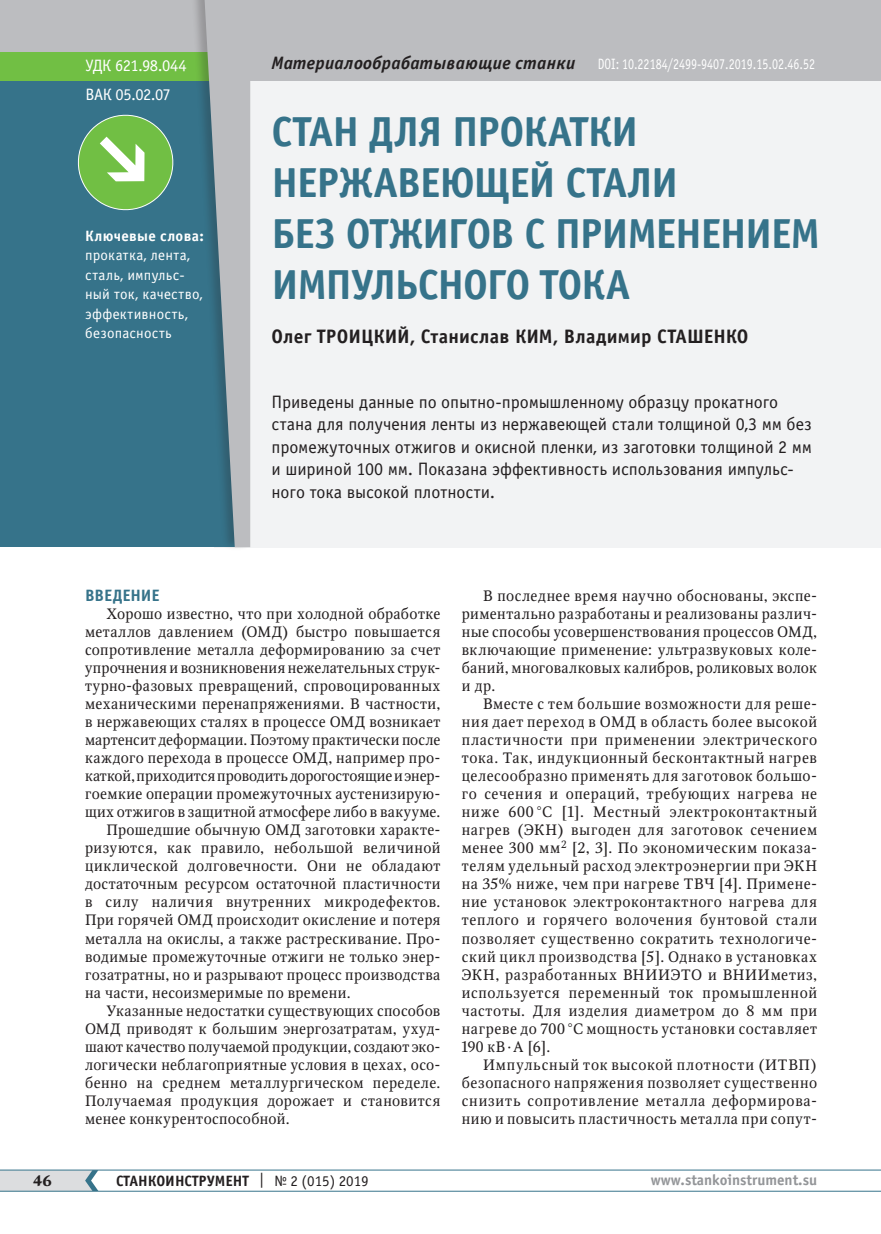
<style>
.page{position:relative;width:881px;height:1234px;background:#fff}
.page>*{position:absolute;margin:0;border:0;box-sizing:border-box;transform-origin:0 0}
.t1{font:700 42px/51px "Officina Sans C";letter-spacing:-.03em;color:#36738a}
.t2{font:700 19.5px "Officina Sans C";letter-spacing:.01em;color:#231f20}
.t3{font:18px/22.5px "Officina Sans C";letter-spacing:-.005em;color:#231f20}
.t4{font:italic 700 18px "Officina Sans C";letter-spacing:.015em;color:#231f20}
.t5{font:16.5px "Officina Sans C";letter-spacing:-.025em;color:#fff}
.t6{font:700 16.5px "Officina Sans C";letter-spacing:-.01em;color:#36738a}
.t7{font:15px/18px "Octava";letter-spacing:.025em;color:#231f20;text-align:justify}
.t8{font:15px "Octava";letter-spacing:.005em;color:#231f20}
.t9{font:15px/19.5px "Officina Sans C";letter-spacing:.015em;color:#fff}
.t10{font:15px "Octava";letter-spacing:-.005em;color:#231f20}
.t11{font:15px "Officina Sans C";letter-spacing:.015em;color:#fff;scale:.8 1}
.t12{font:15px "Octava";letter-spacing:.045em;color:#231f20}
.t13{font:700 15px "Officina Sans C";color:#231f20}
.t14{font:700 15px "Officina Sans C";color:#939598}
.t15{font:700 15px "Officina Sans C";letter-spacing:.02em;color:#fff}
.t16{font:700 15px "Octava";color:#231f20}
.s1{font-weight:400}
</style>
<div class="page">
<hr style="left:0;top:1190px;width:880px;height:1px;background:#36738a">
<hr style="left:0;top:1169px;width:880px;height:1px;background:#36738a">
<svg style="left:0;top:1169px;width:98px;height:21px"></svg>
<div style="left:0;top:0;width:880px;height:81px;background:#bcbdc0"></div>
<div style="left:214px;top:81px;width:666px;height:466px;background:#f2f3f4"></div>
<div style="left:0;top:74px;width:236px;height:473px;background:#36738a"></div>
<svg style="left:77px;top:114px;width:97px;height:97px"></svg>
<div style="left:0;top:52px;width:222px;height:29px;background:#71bf44"></div>
<div style="left:190px;top:0;width:61px;height:551px;background:#231f20;opacity:.25"></div>
<svg style="left:204px;top:0;width:46px;height:547px"></svg>
<p class="t4" style="left:271px;top:53px;width:305px">Материалообрабатывающие станки</p>
<p class="t5" style="left:85px;top:57px;width:103px">УДК 621.98.044</p>
<p class="t11" style="left:597px;top:56px;width:273px">DOI: 10.22184/2499-9407.2019.15.02.46.52</p>
<p class="t5" style="left:85px;top:85px;width:87px">ВАК 05.02.07</p>
<p class="t15" style="left:85px;top:227px;width:120px">Ключевые слова:</p>
<p class="t9" style="left:85px;top:246px;width:119px">прокатка, лента, сталь, импульс&shy;ный ток, качество, эффективность, безопасность</p>
<h1 class="t1" style="left:271px;top:107px;width:550px">СТАН ДЛЯ ПРОКАТКИ<br>НЕРЖАВЕЮЩЕЙ СТАЛИ<br>БЕЗ ОТЖИГОВ С ПРИМЕНЕНИЕМ<br>ИМПУЛЬСНОГО ТОКА</h1>
<h2 class="t2" style="left:271px;top:325px;width:478px">Олег ТРОИЦКИЙ, Станислав КИМ, Владимир СТАШЕНКО</h2>
<p class="t3" style="left:271px;top:391px;width:542px">Приведены данные по опытно-промышленному образцу прокатного стана для получения ленты из нержавеющей стали толщиной 0,3 мм без промежуточных отжигов и окисной пленки, из заготовки толщиной 2 мм и шириной 100 мм. Показана эффективность использования импульс&shy;ного тока высокой плотности.</p>
<p class="t6" style="left:85px;top:586px;width:76px">ВВЕДЕНИЕ</p>
<p class="t7" style="left:106px;top:605px;width:335px">Хорошо известно, что при холодной обработке</p>
<p class="t7" style="left:85px;top:623px;width:356px">металлов давлением (ОМД) быстро повышается</p>
<p class="t7" style="left:85px;top:641px;width:357px">сопротивление металла деформированию за счет</p>
<p class="t7" style="left:85px;top:659px;width:357px">упрочнения и возникновения нежелательных струк-</p>
<p class="t7" style="left:85px;top:677px;width:357px">турно-фазовых превращений, спровоцированных</p>
<p class="t7" style="left:85px;top:695px;width:356px">механическими перенапряжениями. В частности,</p>
<p class="t7" style="left:85px;top:713px;width:357px">в нержавеющих сталях в процессе ОМД возникает</p>
<p class="t8" style="left:85px;top:730px;width:356px">мартенсит деформации. Поэтому практически после</p>
<p class="t7" style="left:85px;top:749px;width:357px">каждого перехода в процессе ОМД, например про-</p>
<p class="t10" style="left:85px;top:766px;width:357px">каткой, приходится проводить дорогостоящие и энер-</p>
<p class="t7" style="left:85px;top:785px;width:357px">гоемкие операции промежуточных аустенизирую-</p>
<p class="t7" style="left:85px;top:803px;width:356px">щих отжигов в защитной атмосфере либо в вакууме.</p>
<p class="t7" style="left:106px;top:821px;width:335px">Прошедшие обычную ОМД заготовки характе-</p>
<p class="t7" style="left:85px;top:839px;width:357px">ризуются, как правило, небольшой величиной</p>
<p class="t7" style="left:85px;top:857px;width:357px">циклической долговечности. Они не обладают</p>
<p class="t7" style="left:85px;top:875px;width:357px">достаточным ресурсом остаточной пластичности</p>
<p class="t12" style="left:85px;top:892px;width:356px">в силу наличия внутренних микродефектов.</p>
<p class="t7" style="left:85px;top:911px;width:357px">При горячей ОМД происходит окисление и потеря</p>
<p class="t7" style="left:85px;top:929px;width:357px">металла на окислы, а также растрескивание. Про-</p>
<p class="t7" style="left:85px;top:947px;width:357px">водимые промежуточные отжиги не только энер-</p>
<p class="t7" style="left:85px;top:965px;width:357px">гозатратны, но и разрывают процесс производства</p>
<p class="t7" style="left:85px;top:983px;width:267px">на части, несоизмеримые по времени.</p>
<p class="t7" style="left:106px;top:1001px;width:335px">Указанные недостатки существующих способов</p>
<p class="t7" style="left:85px;top:1019px;width:357px">ОМД приводят к большим энергозатратам, ухуд-</p>
<p class="t8" style="left:85px;top:1036px;width:357px">шают качество получаемой продукции, создают эко-</p>
<p class="t7" style="left:85px;top:1055px;width:357px">логически неблагоприятные условия в цехах, осо-</p>
<p class="t7" style="left:85px;top:1073px;width:357px">бенно на среднем металлургическом переделе.</p>
<p class="t7" style="left:85px;top:1091px;width:356px">Получаемая продукция дорожает и становится</p>
<p class="t7" style="left:85px;top:1109px;width:206px">менее конкурентоспособной.</p>
<p class="t7" style="left:461px;top:587px;width:357px;text-indent:21px">В последнее время научно обоснованы, экспе&shy;риментально разработаны и реализованы различ&shy;ные способы усовершенствования процессов ОМД, включающие применение: ультразвуковых коле&shy;баний, многовалковых калибров, роликовых волок и др.</p>
<p class="t7" style="left:461px;top:695px;width:357px;text-indent:21px">Вместе с тем большие возможности для реше&shy;ния дает переход в ОМД в область более высокой пластичности при применении электрического тока. Так, индукционный бесконтактный нагрев целесообразно применять для заготовок большо&shy;го сечения и операций, требующих нагрева не ниже 600 °С [1]. Местный электроконтактный нагрев (ЭКН) выгоден для заготовок сечением менее 300 мм<sup>2</sup> [2, 3]. По экономическим показа&shy;телям удельный расход электроэнергии при ЭКН на 35% ниже, чем при нагреве ТВЧ [4]. Примене&shy;ние установок электроконтактного нагрева для теплого и горячего волочения бунтовой стали позволяет существенно сократить технологиче&shy;ский цикл производства [5]. Однако в установках ЭКН, разработанных ВНИИЭТО и ВНИИметиз, используется переменный ток промышленной частоты. Для изделия диаметром до 8 мм при нагреве до 700 °С мощность установки составляет 190 кВ·А [6].</p>
<p class="t7" style="left:461px;top:1055px;width:357px;text-indent:21px">Импульсный ток высокой плотности (ИТВП) безопасного напряжения позволяет существенно снизить сопротивление металла деформирова&shy;нию и повысить пластичность металла при сопут-</p>
<p class="t16" style="left:33px;top:1170px;width:20px">46</p>
<p class="t13" style="left:116px;top:1171px;width:254px">СТАНКОИНСТРУМЕНТ <span class="s1">| № 2 (015) 2019</span></p>
<p class="t14" style="left:650px;top:1171px;width:168px">www.stankoinstrument.su</p>
</div>
